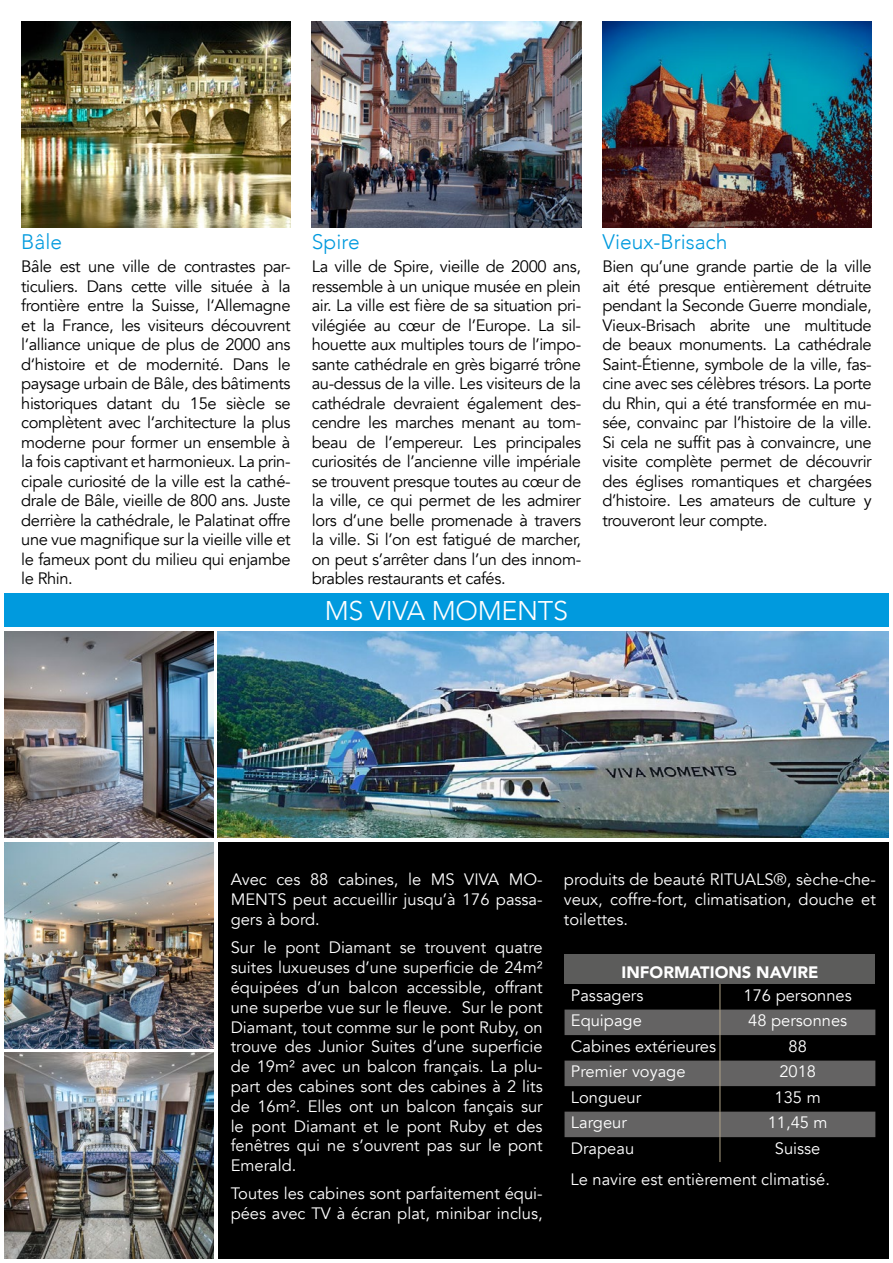
<style>
.page{position:relative;width:893px;height:1263px;background:#fff}
.page>*{position:absolute;margin:0;border:0;box-sizing:border-box;transform-origin:0 0}
.t1{font:300 27px "Avenir";letter-spacing:-.01em;color:#fff}
.t2{font:300 21px "Avenir";color:#009ade}
.t3{font:16.5px/19.5px "Avenir";letter-spacing:-.025em;color:#000;text-align:justify}
.t4{font:16.5px/19.8px "Avenir";color:#fff;text-align:justify}
.t5{font:900 16.5px "Avenir";color:#fff}
</style>
<div class="page">
<img style="left:21px;top:21px;width:270px;height:206px">
<img style="left:312px;top:21px;width:269px;height:206px">
<img style="left:602px;top:21px;width:270px;height:206px">
<div style="left:218px;top:842px;width:671px;height:417px;background:#000"></div>
<img style="left:218px;top:631px;width:671px;height:207px">
<img style="left:4px;top:631px;width:210px;height:207px">
<img style="left:4px;top:842px;width:210px;height:206px">
<img style="left:4px;top:1052px;width:210px;height:207px">
<div style="left:565px;top:955px;width:310px;height:29px;background:#5c5c5b"></div>
<svg style="left:565px;top:984px;width:310px;height:178px"></svg>
<div style="left:4px;top:593px;width:885px;height:34px;background:#009ade"></div>
<p class="t2" style="left:21px;top:229px;width:42px">Bâle</p>
<p class="t3" style="left:21px;top:257px;width:271px">Bâle est une ville de contrastes par&shy;ticuliers. Dans cette ville située à la frontière entre la Suisse, l‘Allemagne et la France, les visiteurs découvrent l‘alliance unique de plus de 2000 ans d‘histoire et de modernité. Dans le paysage urbain de Bâle, des bâtiments historiques datant du 15e siècle se complètent avec l‘architecture la plus moderne pour former un ensemble à la fois captivant et harmonieux. La prin&shy;cipale curiosité de la ville est la cathé&shy;drale de Bâle, vieille de 800 ans. Juste derrière la cathédrale, le Palatinat offre une vue magnifique sur la vieille ville et le fameux pont du milieu qui enjambe le Rhin.</p>
<p class="t2" style="left:312px;top:229px;width:49px">Spire</p>
<p class="t3" style="left:312px;top:257px;width:271px">La ville de Spire, vieille de 2000 ans, ressemble à un unique musée en plein air. La ville est fière de sa situation pri&shy;vilégiée au cœur de l’Europe. La sil&shy;houette aux multiples tours de l’impo&shy;sante cathédrale en grès bigarré trône au-dessus de la ville. Les visiteurs de la cathédrale devraient également des&shy;cendre les marches menant au tom&shy;beau de l’empereur. Les principales curiosités de l’ancienne ville impériale se trouvent presque toutes au cœur de la ville, ce qui permet de les admirer lors d’une belle promenade à travers la ville. Si l’on est fatigué de marcher, on peut s’arrêter dans l’un des innom&shy;brables restaurants et cafés.</p>
<h1 class="t1" style="left:325px;top:595px;width:245px">MS VIVA MOMENTS</h1>
<p class="t2" style="left:602px;top:229px;width:126px">Vieux-Brisach</p>
<p class="t3" style="left:602px;top:257px;width:271px">Bien qu’une grande partie de la ville ait été presque entièrement détruite pendant la Seconde Guerre mondiale, Vieux-Brisach abrite une multitude de beaux monuments. La cathédrale Saint-Étienne, symbole de la ville, fas&shy;cine avec ses célèbres trésors. La porte du Rhin, qui a été transformée en mu&shy;sée, convainc par l’histoire de la ville.<br>Si cela ne suffit pas à convaincre, une visite complète permet de découvrir des églises romantiques et chargées d’histoire. Les amateurs de culture y trouveront leur compte.</p>
<p class="t4" style="left:231px;top:870px;width:313px">Avec ces 88 cabines, le MS VIVA MO-MENTS peut accueillir jusqu’à 176 passa&shy;gers à bord.</p>
<p class="t4" style="left:231px;top:938px;width:314px">Sur le pont Diamant se trouvent quatre suites luxueuses d’une superficie de 24m² équipées d’un balcon accessible, offrant une superbe vue sur le fleuve. Sur le pont Diamant, tout comme sur le pont Ruby, on trouve des Junior Suites d’une superficie de 19m² avec un balcon français. La plu&shy;part des cabines sont des cabines à 2 lits de 16m². Elles ont un balcon fançais sur le pont Diamant et le pont Ruby et des fenêtres qui ne s’ouvrent pas sur le pont Emerald.</p>
<p class="t4" style="left:231px;top:1184px;width:313px">Toutes les cabines sont parfaitement équi&shy;pées avec TV à écran plat, minibar inclus,</p>
<p class="t4" style="left:564px;top:870px;width:313px">produits de beauté RITUALS®, sèche-che&shy;veux, coffre-fort, climatisation, douche et toilettes.</p>
<p class="t5" style="left:621px;top:958px;width:198px">INFORMATIONS NAVIRE</p>
<p class="t4" style="left:571px;top:986px;width:74px">Passagers</p>
<p class="t4" style="left:744px;top:986px;width:110px">176 personnes</p>
<p class="t4" style="left:571px;top:1011px;width:72px">Equipage</p>
<p class="t4" style="left:748px;top:1011px;width:101px">48 personnes</p>
<p class="t4" style="left:571px;top:1036px;width:147px">Cabines extérieures</p>
<p class="t4" style="left:788px;top:1036px;width:20px">88</p>
<p class="t4" style="left:571px;top:1062px;width:116px">Premier voyage</p>
<p class="t4" style="left:779px;top:1062px;width:38px">2018</p>
<p class="t4" style="left:571px;top:1087px;width:72px">Longueur</p>
<p class="t4" style="left:775px;top:1087px;width:48px">135 m</p>
<p class="t4" style="left:571px;top:1113px;width:57px">Largeur</p>
<p class="t4" style="left:768px;top:1113px;width:61px">11,45 m</p>
<p class="t4" style="left:571px;top:1138px;width:65px">Drapeau</p>
<p class="t4" style="left:571px;top:1132px;width:261px;line-height:31.5px;text-indent:204px">Suisse<br>Le navire est entièrement climatisé.</p>
</div>
